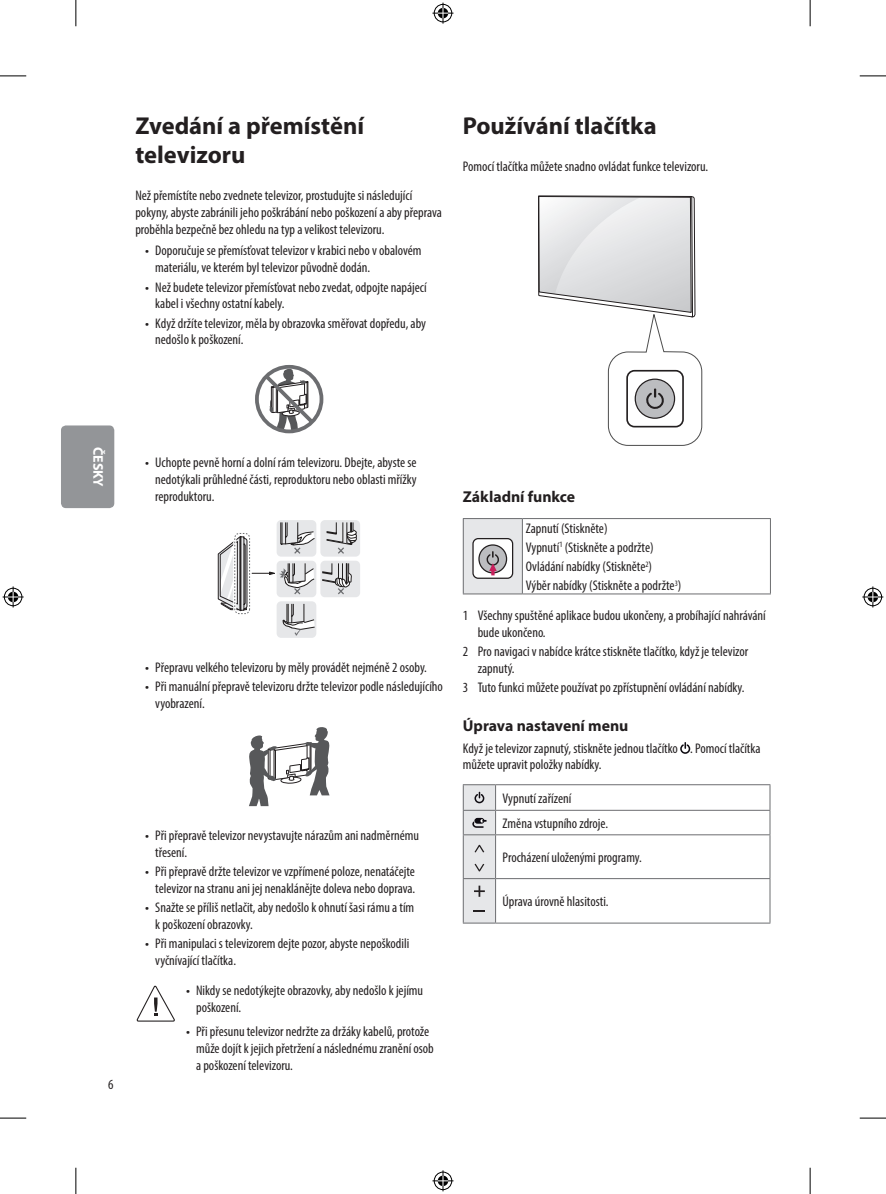
<style>
.page{position:relative;width:886px;height:1194px;background:#fff}
.page>*{position:absolute;margin:0;border:0;box-sizing:border-box;transform-origin:0 0}
.Title1{font:700 24.5px/29.4px "Myriad Pro";color:#231f20}
.Title3{font:700 15.75px "Myriad Pro";color:#231f20}
.Body{font:condensed 14px/16.8px "Myriad Pro";color:#231f20}
.t1{font:700 14px "Myriad Pro";color:#fff}
.s1{font-family:"LG Smart";font-stretch:normal}
</style>
<div class="page">
<div style="left:61px;top:425px;width:53px;height:83px;background:#939598;border-radius:5px"></div>
<svg style="left:255px;top:365px;width:68px;height:68px"></svg>
<div style="left:320px;top:560px;width:40px;height:37px;background:#e6e7e9;border-radius:4px"></div>
<div style="left:277px;top:601px;width:39px;height:37px;background:#e6e7e9;border-radius:4px"></div>
<div style="left:277px;top:520px;width:39px;height:36px;background:#e6e7e9;border-radius:4px"></div>
<div style="left:320px;top:520px;width:40px;height:36px;background:#e6e7e9;border-radius:4px"></div>
<svg style="left:218px;top:522px;width:139px;height:114px"></svg>
<div style="left:233px;top:532px;width:18px;height:83px;border:3px solid #fff;border-radius:4px"></div>
<div style="left:234px;top:533px;width:16px;height:81px;border:1px dashed #6c6d70;border-radius:4px"></div>
<svg style="left:249px;top:727px;width:81px;height:79px"></svg>
<svg style="left:137px;top:985px;width:38px;height:36px"></svg>
<svg style="left:538px;top:195px;width:164px;height:251px"></svg>
<div style="left:463px;top:518px;width:59px;height:76px;background:#e6e7e9"></div>
<hr style="left:463px;top:518px;width:59px;height:1px;background:#6c6d70">
<hr style="left:463px;top:519px;width:1px;height:74px;background:#6c6d70">
<hr style="left:463px;top:593px;width:59px;height:1px;background:#6c6d70">
<hr style="left:522px;top:518px;width:249px;height:1px;background:#6c6d70">
<hr style="left:522px;top:519px;width:1px;height:74px;background:#6c6d70">
<hr style="left:770px;top:519px;width:1px;height:74px;background:#6c6d70">
<hr style="left:522px;top:593px;width:249px;height:1px;background:#6c6d70">
<div style="left:473px;top:538px;width:40px;height:40px;background:#fff;border-radius:5px"></div>
<div style="left:472px;top:538px;width:41px;height:41px;border:1px solid #231f20;border-radius:5px"></div>
<div style="left:479px;top:545px;width:27px;height:28px;background:#bcbdc0;border-radius:50%"></div>
<div style="left:478px;top:544px;width:29px;height:29px;border:1px solid #231f20;border-radius:50%"></div>
<svg style="left:486px;top:551px;width:14px;height:24px"></svg>
<svg style="left:680px;top:742px;width:10px;height:12px"></svg>
<hr style="left:496px;top:784px;width:274px;height:1px;background:#6c6d70">
<hr style="left:496px;top:809px;width:274px;height:1px;background:#6c6d70">
<svg style="left:769px;top:785px;width:1px;height:49px"></svg>
<hr style="left:496px;top:834px;width:274px;height:1px;background:#6c6d70">
<hr style="left:769px;top:835px;width:1px;height:43px;background:#6c6d70">
<hr style="left:496px;top:878px;width:274px;height:1px;background:#6c6d70">
<hr style="left:769px;top:879px;width:1px;height:43px;background:#6c6d70">
<hr style="left:496px;top:922px;width:274px;height:1px;background:#6c6d70">
<svg style="left:463px;top:784px;width:33px;height:139px;background:#d2d3d5"></svg>
<svg style="left:0;top:76px;width:26px;height:1px"></svg>
<svg style="left:860px;top:76px;width:26px;height:1px"></svg>
<svg style="left:0;top:1117px;width:26px;height:1px"></svg>
<svg style="left:860px;top:1117px;width:26px;height:1px"></svg>
<svg style="left:76px;top:0;width:1px;height:26px"></svg>
<svg style="left:76px;top:1167px;width:1px;height:26px"></svg>
<svg style="left:810px;top:0;width:1px;height:26px"></svg>
<svg style="left:810px;top:1167px;width:1px;height:26px"></svg>
<svg style="left:432px;top:3px;width:21px;height:21px"></svg>
<svg style="left:432px;top:1170px;width:21px;height:21px"></svg>
<svg style="left:3px;top:586px;width:21px;height:21px"></svg>
<svg style="left:862px;top:586px;width:21px;height:21px"></svg>
<p class="Title1" style="left:135px;top:110px;width:230px">Zvedání a přemístění televizoru</p>
<p class="Body" style="left:135px;top:187px;width:308px">Než přemístíte nebo zvednete televizor, prostudujte si následující pokyny, abyste zabránili jeho poškrábání nebo poškození a aby přeprava proběhla bezpečně bez ohledu na typ a velikost televizoru.</p>
<p class="Body" style="left:155px;top:242px;width:268px;text-indent:-10px"><span class="s1">•</span> Doporučuje se přemísťovat televizor v krabici nebo v obalovém materiálu, ve kterém byl televizor původně dodán.</p>
<p class="Body" style="left:155px;top:278px;width:273px;text-indent:-10px"><span class="s1">•</span> Než budete televizor přemísťovat nebo zvedat, odpojte napájecí kabel i všechny ostatní kabely.</p>
<p class="Body" style="left:155px;top:314px;width:272px;text-indent:-10px"><span class="s1">•</span> Když držíte televizor, měla by obrazovka směřovat dopředu, aby nedošlo k poškození.</p>
<p class="Title1" style="left:463px;top:110px;width:195px">Používání tlačítka</p>
<p class="Body" style="left:463px;top:157px;width:247px">Pomocí tlačítka můžete snadno ovládat funkce televizoru.</p>
<p class="t1" style="left:107px;top:446px;width:42px;rotate:90deg">ČESKY</p>
<p class="Body" style="left:108px;top:1075px;width:7px">6</p>
<p class="Body" style="left:155px;top:454px;width:263px;text-align:justify;text-indent:-10px"><span class="s1">•</span> Uchopte pevně horní a dolní rám televizoru. Dbejte, abyste se nedotýkali průhledné části, reproduktoru nebo oblasti mřížky reproduktoru.</p>
<p class="Body" style="left:145px;top:658px;width:283px"><span class="s1">•</span> Přepravu velkého televizoru by měly provádět nejméně 2 osoby.</p>
<p class="Body" style="left:155px;top:677px;width:289px;text-indent:-10px"><span class="s1">•</span> Při manuální přepravě televizoru držte televizor podle následujícího vyobrazení.</p>
<p class="Body" style="left:155px;top:826px;width:265px;text-indent:-10px"><span class="s1">•</span> Při přepravě televizor nevystavujte nárazům ani nadměrnému třesení.</p>
<p class="Body" style="left:145px;top:862px;width:271px;text-align:right"><span class="s1">•</span> Při přepravě držte televizor ve vzpřímené poloze, nenatáčejte televizor na stranu ani jej nenaklánějte doleva nebo doprava.</p>
<p class="Body" style="left:155px;top:898px;width:261px;text-indent:-10px"><span class="s1">•</span> Snažte se příliš netlačit, aby nedošlo k ohnutí šasi rámu a tím k poškození obrazovky.</p>
<p class="Body" style="left:155px;top:935px;width:256px;text-indent:-10px"><span class="s1">•</span> Při manipulaci s televizorem dejte pozor, abyste nepoškodili vyčnívající tlačítka.</p>
<p class="Body" style="left:196px;top:981px;width:229px;text-indent:-10px"><span class="s1">•</span> Nikdy se nedotýkejte obrazovky, aby nedošlo k jejímu poškození.</p>
<p class="Body" style="left:196px;top:1023px;width:239px;text-indent:-10px"><span class="s1">•</span> Při přesunu televizor nedržte za držáky kabelů, protože může dojít k jejich přetržení a následnému zranění osob a poškození televizoru.</p>
<p class="Title3" style="left:463px;top:486px;width:114px">Základní funkce</p>
<p class="Body" style="left:526px;top:519px;width:83px">Zapnutí (Stiskněte)</p>
<p class="Body" style="left:526px;top:538px;width:129px">Vypnutí<sup>1</sup> (Stiskněte a podržte)</p>
<p class="Body" style="left:526px;top:558px;width:128px">Ovládání nabídky (Stiskněte<sup>2</sup>)</p>
<p class="Body" style="left:526px;top:577px;width:157px">Výběr nabídky (Stiskněte a podržte<sup>3</sup>)</p>
<p class="Body" style="left:478px;top:606px;width:290px;text-indent:-15px">1 Všechny spuštěné aplikace budou ukončeny, a probíhající nahrávání bude ukončeno.</p>
<p class="Body" style="left:478px;top:642px;width:272px;text-indent:-15px">2 Pro navigaci v nabídce krátce stiskněte tlačítko, když je televizor zapnutý.</p>
<p class="Body" style="left:463px;top:679px;width:283px">3 Tuto funkci můžete používat po zpřístupnění ovládání nabídky.</p>
<p class="Title3" style="left:463px;top:715px;width:167px">Úprava nastavení menu</p>
<p class="Body" style="left:463px;top:739px;width:299px">Když je televizor zapnutý, stiskněte jednou tlačítko . Pomocí tlačítka můžete upravit položky nabídky.</p>
<p class="Body" style="left:503px;top:789px;width:70px">Vypnutí zařízení</p>
<p class="Body" style="left:503px;top:814px;width:107px">Změna vstupního zdroje.</p>
<p class="Body" style="left:503px;top:848px;width:141px">Procházení uloženými programy.</p>
<p class="Body" style="left:503px;top:892px;width:108px">Úprava úrovně hlasitosti.</p>
</div>
